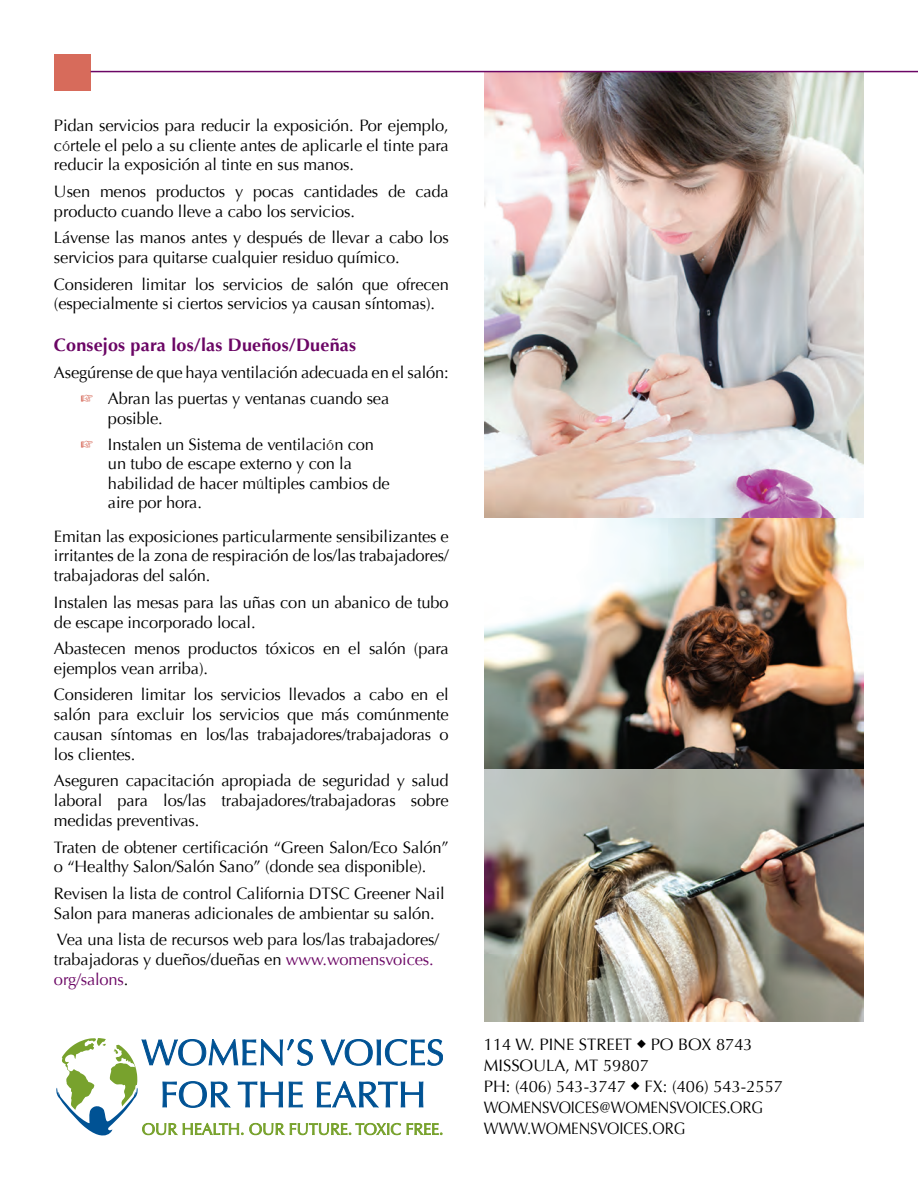
<style>
.page{position:relative;width:918px;height:1188px;background:#fff}
.page>*{position:absolute;margin:0;border:0;box-sizing:border-box;transform-origin:0 0}
.t1{font:700 18px "Optima";letter-spacing:.01em;color:#6b0665}
.t2{font:16.5px/19.8px "Optima";letter-spacing:-.01em;color:#000001}
.t3{font:16.5px "Optima";letter-spacing:-.01em;color:#000001;scale:.9 1}
.s1{font-family:"MS Mincho"}
.s2{color:#d76b5b}
.s3{color:#6b0665}
</style>
<div class="page">
<div style="left:54px;top:54px;width:37px;height:37px;background:#d76b5b"></div>
<img style="left:484px;top:72px;width:380px;height:949px">
<svg style="left:56px;top:1038px;width:387px;height:98px"></svg>
<hr style="left:91px;top:71px;width:827px;height:1px;background:#6b0665">
<p class="t2" style="left:54px;top:115px;width:396px;text-align:justify">Pidan servicios para reducir la exposición. Por ejemplo, c<span class="s1">ó</span>rtele el pelo a su cliente antes de aplicarle el tinte para reducir la exposición al tinte en sus manos.</p>
<p class="t2" style="left:54px;top:182px;width:396px">Usen menos productos y pocas cantidades de cada producto cuando lleve a cabo los servicios.</p>
<p class="t2" style="left:54px;top:228px;width:396px">Lávense las manos antes y después de llevar a cabo los servicios para quitarse cualquier residuo químico.</p>
<p class="t2" style="left:54px;top:274px;width:396px">Consideren limitar los servicios de salón que ofrecen (especialmente si ciertos servicios ya causan síntomas).</p>
<p class="t1" style="left:54px;top:335px;width:304px">Consejos para los/las Dueños/Dueñas</p>
<p class="t2" style="left:81px;top:359px;width:369px;line-height:26.2px;text-indent:-27px">Asegúrense de que haya ventilación adecuada en el salón: <span class="s2">☞</span> Abran las puertas y ventanas cuando sea</p>
<p class="t2" style="left:81px;top:405px;width:295px;line-height:26.2px;text-indent:27px">posible.<br><span class="s2">☞</span> Instalen un Sistema de ventilaci<span class="s1">ó</span>n con</p>
<p class="t2" style="left:108px;top:454px;width:283px">un tubo de escape externo y con la habilidad de hacer m<span class="s1">ú</span>ltiples cambios de aire por hora.</p>
<p class="t2" style="left:54px;top:526px;width:396px;text-align:justify">Emitan las exposiciones particularmente sensibilizantes e irritantes de la zona de respiración de los/las trabajadores/ trabajadoras del salón.</p>
<p class="t2" style="left:54px;top:592px;width:396px">Instalen las mesas para las uñas con un abanico de tubo de escape incorporado local.</p>
<p class="t2" style="left:54px;top:639px;width:396px">Abastecen menos productos tóxicos en el salón (para ejemplos vean arriba).</p>
<p class="t2" style="left:54px;top:685px;width:396px;text-align:justify">Consideren limitar los servicios llevados a cabo en el salón para excluir los servicios que más comúnmente causan síntomas en los/las trabajadores/trabajadoras o los clientes.</p>
<p class="t2" style="left:54px;top:771px;width:396px;text-align:justify">Aseguren capacitación apropiada de seguridad y salud laboral para los/las trabajadores/trabajadoras sobre medidas preventivas.</p>
<p class="t2" style="left:54px;top:837px;width:396px">Traten de obtener certificación “Green Salon/Eco Salón” o “Healthy Salon/Salón Sano” (donde sea disponible).</p>
<p class="t2" style="left:54px;top:884px;width:392px">Revisen la lista de control California DTSC Greener Nail<br>Salon para maneras adicionales de ambientar su salón.</p>
<p class="t2" style="left:54px;top:930px;width:386px">Vea una lista de recursos web para los/las trabajadores/ trabajadoras y dueños/dueñas en <span class="s3">www.womensvoices. org/salons</span>.</p>
<p class="t2" style="left:484px;top:1034px;width:74px">114 W. Pine</p>
<p class="t2" style="left:579px;top:1034px;width:19px">Street</p>
<p class="t2" style="left:637px;top:1034px;width:118px">◆ PO Box 8743</p>
<p class="t2" style="left:484px;top:1055px;width:25px">Missoula</p>
<p class="t2" style="left:484px;top:1055px;width:301px;line-height:21px;text-indent:82px">, MT 59807<br>ph : (406) 543-3747 ◆ fx: (406) 543-2557 womensvoices</p>
<p class="t3" style="left:599px;top:1097px;width:25px">@womensvoices</p>
<p class="t3" style="left:726px;top:1097px;width:17px">.org</p>
<p class="t3" style="left:484px;top:1118px;width:18px">www</p>
<p class="t3" style="left:527px;top:1118px;width:17px">.womensvoices</p>
<p class="t3" style="left:648px;top:1118px;width:18px">.org</p>
</div>
